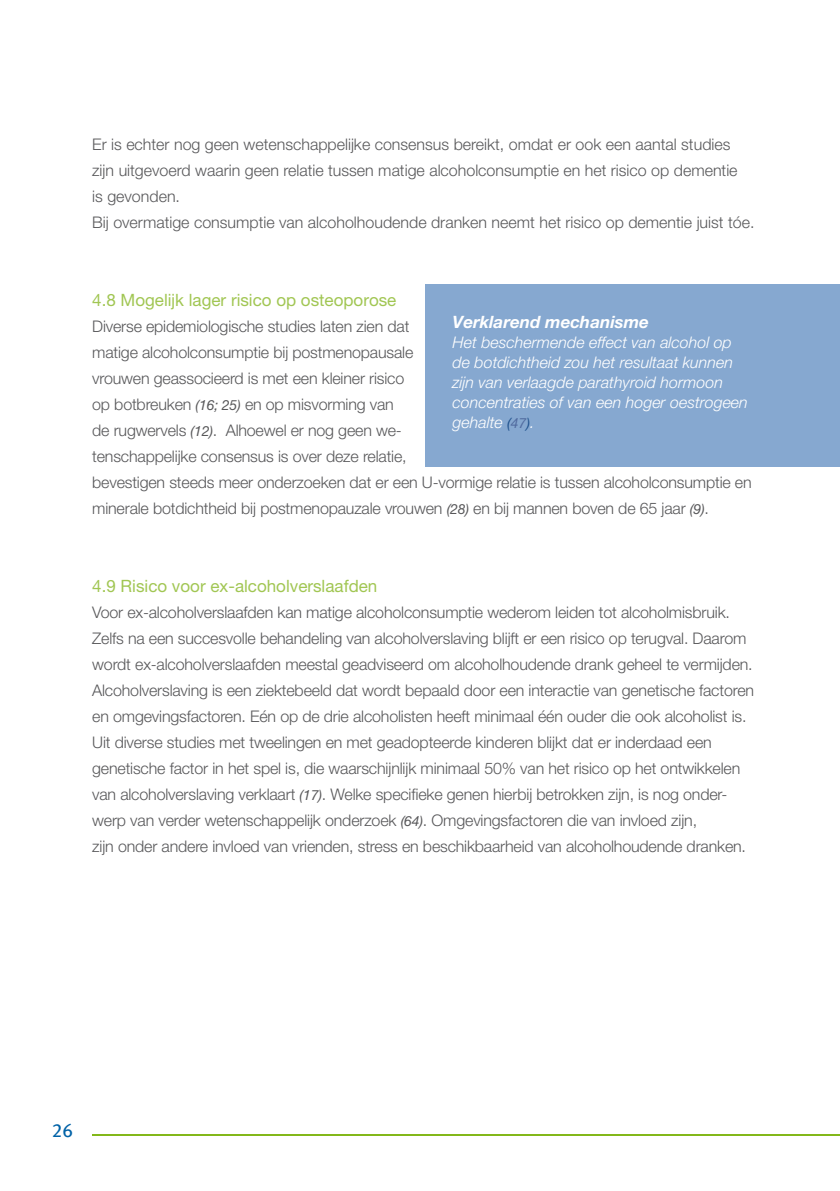
<style>
.page{position:relative;width:840px;height:1191px;background:#fff}
.page>*{position:absolute;margin:0;border:0;box-sizing:border-box;transform-origin:0 0}
.t1{font:19px "Meta Book CELF";color:#0062a7}
.t2{font:17px "Helvetica Neue LT Pro";color:#a1c653}
.t3{font:italic 700 17px "Helvetica Neue LT Pro";color:#fff}
.t4{font:300 16px/26px "Helvetica Neue LT Pro";letter-spacing:-.01em;color:#58585a}
.t5{font:italic 300 16px/20px "Helvetica Neue LT Pro";color:#fff}
.s1{font-weight:400;font-style:italic;font-size:14px}
.s2{font-weight:400;font-size:14px;color:#1f518c}
.s3{font-weight:400;font-size:14px;color:#516b9f}
</style>
<div class="page">
<div style="left:425px;top:284px;width:414px;height:182px;background:#86a8d0"></div>
<hr style="left:92px;top:1134px;width:747px;height:1px;background:#83b81a">
<p class="t4" style="left:92px;top:131px;width:663px">Er is echter nog geen wetenschappelijke consensus bereikt, omdat er ook een aantal studies zijn uitgevoerd waarin geen relatie tussen matige alcoholconsumptie en het risico op dementie<br>is gevonden.<br>Bij overmatige consumptie van alcoholhoudende dranken neemt het risico op dementie juist tóe.</p>
<p class="t2" style="left:92px;top:290px;width:305px">4.8 Mogelijk lager risico op osteoporose</p>
<p class="t4" style="left:92px;top:313px;width:660px">Diverse epidemiologische studies laten zien dat<br>matige alcoholconsumptie bij postmenopausale<br>vrouwen geassocieerd is met een kleiner risico<br>op botbreuken <span class="s1">(16; 25)</span> en op misvorming van<br>de rugwervels <span class="s1">(12)</span>. Alhoewel er nog geen we-<br>tenschappelijke consensus is over deze relatie,<br>bevestigen steeds meer onderzoeken dat er een U-vormige relatie is tussen alcoholconsumptie en minerale botdichtheid bij postmenopauzale vrouwen <span class="s1">(28)</span> en bij mannen boven de 65 jaar <span class="s1">(9)</span>.</p>
<p class="t3" style="left:452px;top:312px;width:198px">Verklarend mechanisme</p>
<p class="t5" style="left:452px;top:332px;width:296px">Het beschermende effect van alcohol op de botdichtheid zou het resultaat kunnen zijn van verlaagde parathyroid hormoon concentraties of van een hoger oestrogeen gehalte <span class="s2">(</span><span class="s3">47</span><span class="s2">)</span>.</p>
<p class="t2" style="left:92px;top:576px;width:286px">4.9 Risico voor ex-alcoholverslaafden</p>
<p class="t4" style="left:92px;top:599px;width:663px">Voor ex-alcoholverslaafden kan matige alcoholconsumptie wederom leiden tot alcoholmisbruik.<br>Zelfs na een succesvolle behandeling van alcoholverslaving blijft er een risico op terugval. Daarom wordt ex-alcoholverslaafden meestal geadviseerd om alcoholhoudende drank geheel te vermijden.<br>Alcoholverslaving is een ziektebeeld dat wordt bepaald door een interactie van genetische factoren en omgevingsfactoren. Eén op de drie alcoholisten heeft minimaal één ouder die ook alcoholist is.<br>Uit diverse studies met tweelingen en met geadopteerde kinderen blijkt dat er inderdaad een genetische factor in het spel is, die waarschijnlijk minimaal 50% van het risico op het ontwikkelen van alcoholverslaving verklaart <span class="s1">(17)</span>. Welke specifieke genen hierbij betrokken zijn, is nog onder&shy;werp van verder wetenschappelijk onderzoek <span class="s1">(64)</span>. Omgevingsfactoren die van invloed zijn,<br>zijn onder andere invloed van vrienden, stress en beschikbaarheid van alcoholhoudende dranken.</p>
<p class="t1" style="left:52px;top:1118px;width:23px">26</p>
</div>
